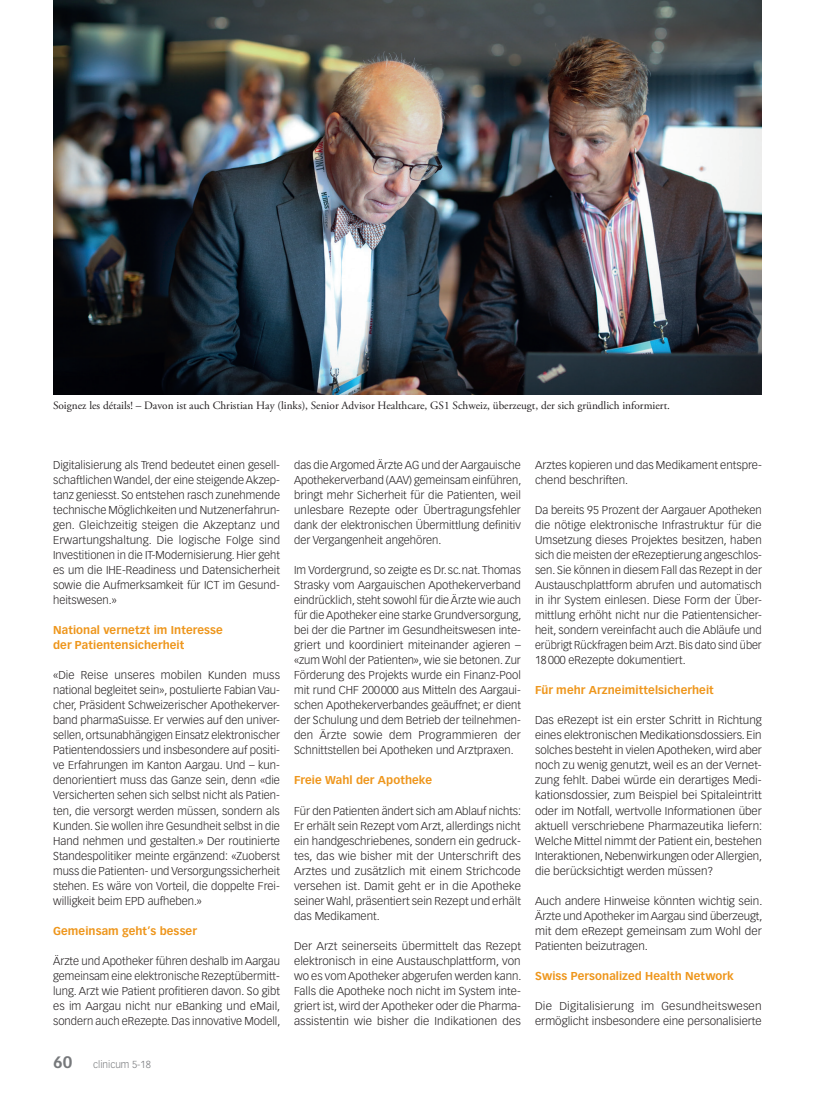
<style>
.page{position:relative;width:815px;height:1099px;background:#fff}
.page>*{position:absolute;margin:0;border:0;box-sizing:border-box;transform-origin:0 0}
.Lauftext{font:300 11.25px/15px "Vectora LT Std";color:#231f20;text-align:justify}
.Lauftext-2{font:300 11.25px/15px "Vectora LT Std";color:#231f20;text-align:justify;scale:1.04 1}
.ZT_GP{font:700 11.25px/15px "Vectora LT Std";letter-spacing:.005em;color:#ee961c}
.Legende{font:11.25px "Adobe Garamond Pro";color:#231f20}
.Lauftext-3{font:300 11.25px/15px "Vectora LT Std";color:#231f20;scale:1.05 1}
.t1{font:300 10px "Vectora LT Std";color:#76787b}
.s1{font-weight:700;font-size:16.25px}
</style>
<div class="page">
<img style="left:53px;top:0;width:709px;height:394px">
<p class="Legende" style="left:53px;top:398px;width:618px">Soignez les détails! – Davon ist auch Christian Hay (links), Senior Advisor Healthcare, GS1 Schweiz, überzeugt, der sich gründlich informiert.</p>
<p class="Lauftext" style="left:53px;top:458px;width:228px">Digitalisierung als Trend bedeutet einen gesell&shy;schaftlichen Wandel, der eine steigende Akzep&shy;tanz geniesst. So entstehen rasch zunehmende technische Möglichkeiten und Nutzenerfahrun&shy;gen. Gleichzeitig steigen die Akzeptanz und Erwartungshaltung. Die logische Folge sind Investitionen in die IT-Modernisierung. Hier geht es um die IHE-Readiness und Datensicherheit sowie die Aufmerksamkeit fü r ICT im Gesund&shy;heitswesen.»</p>
<p class="ZT_GP" style="left:53px;top:623px;width:171px">National vernetzt im Interesse der Patientensicherheit</p>
<p class="Lauftext" style="left:53px;top:668px;width:228px">«Die Reise unseres mobilen Kunden muss national begleitet sein», postulierte Fabian Vau&shy;cher, Präsident Schweizerischer Apothekerver&shy;band pharmaSuisse. Er verwies auf den univer&shy;sellen, ortsunabhängigen Einsatz elektronischer Patientendossiers und insbesondere auf positi&shy;ve Erfahrungen im Kanton Aargau. Und – kun&shy;denorientiert muss das Ganze sein, denn «die Versicherten sehen sich selbst nicht als Patien&shy;ten, die versorgt werden müssen, sondern als Kunden. Sie wollen ihre Gesundheit selbst in die Hand nehmen und gestalten.» Der routinierte Standespolitiker meinte ergänzend: «Zuoberst muss die Patienten- und Versorgungssicherheit stehen. Es wäre von Vorteil, die doppelte Frei&shy;willigkeit beim EPD aufheben.»</p>
<p class="ZT_GP" style="left:53px;top:923px;width:145px">Gemeinsam geht’s besser</p>
<p class="Lauftext" style="left:53px;top:953px;width:229px">Ärzte und Apotheker führen deshalb im Aargau gemeinsam eine elektronische Rezeptübermitt&shy;lung. Arzt wie Patient profitieren davon. So gibt es im Aargau nicht nur eBanking und eMail, sondern auch eRezepte. Das innovative Modell,</p>
<p class="t1" style="left:53px;top:1058px;width:99px"><span class="s1">60</span> clinicum 5-18</p>
<p class="Lauftext" style="left:294px;top:458px;width:229px">das die Argomed Ärzte AG und der Aargauische Apothekerverband (AAV) gemeinsam einführen, bringt mehr Sicherheit für die Patienten, weil unlesbare Rezepte oder Übertragungsfehler dank der elektronischen Übermittlung definitiv der Vergangenheit angehören.</p>
<p class="Lauftext" style="left:294px;top:563px;width:229px">Im Vordergrund, so zeigte es Dr.sc.nat. Thomas Strasky vom Aargauischen Apothekerverband eindrücklich, steht sowohl für die Ärzte wie auch für die Apotheker eine starke Grundversorgung, bei der die Partner im Gesundheitswesen inte&shy;griert und koordiniert miteinander agieren – «zum Wohl der Patienten», wie sie betonen. Zur Förderung des Projekts wurde ein Finanz-Pool mit rund CHF 200000 aus Mitteln des Aargaui&shy;schen Apothekerverbandes geäuffnet; er dient der Schulung und dem Betrieb der teilnehmen&shy;den Ärzte sowie dem Programmieren der Schnittstellen bei Apotheken und Arztpraxen.</p>
<p class="ZT_GP" style="left:294px;top:773px;width:139px">Freie Wahl der Apotheke</p>
<p class="Lauftext" style="left:294px;top:803px;width:229px">Für den Patienten ändert sich am Ablauf nichts:<br>Er erhält sein Rezept vom Arzt, allerdings nicht ein handgeschriebenes, sondern ein gedruck&shy;tes, das wie bisher mit der Unterschrift des Arztes und zusätzlich mit einem Strichcode versehen ist. Damit geht er in die Apotheke seiner Wahl, präsentiert sein Rezept und erhält das Medikament.</p>
<p class="Lauftext-2" style="left:294px;top:938px;width:220px">Der Arzt seinerseits übermittelt das Rezept elektronisch in eine Austauschplattform, von wo es vom Apotheker abgerufen werden kann.<br>Falls die Apotheke noch nicht im System inte&shy;griert ist, wird der Apotheker oder die Pharma&shy;assistentin wie bisher die Indikationen des</p>
<p class="Lauftext" style="left:535px;top:458px;width:228px">Arztes kopieren und das Medikament entspre&shy;chend beschriften.</p>
<p class="Lauftext" style="left:535px;top:503px;width:228px">Da bereits 95 Prozent der Aargauer Apotheken die nötige elektronische Infrastruktur für die Umsetzung dieses Projektes besitzen, haben sich die meisten der eRezeptierung angeschlos&shy;sen. Sie können in diesem Fall das Rezept in der Austauschplattform abrufen und automatisch in ihr System einlesen. Diese Form der Über&shy;mittlung erhöht nicht nur die Patientensicher&shy;heit, sondern vereinfacht auch die Abläufe und erübrigt Rückfragen beim Arzt. Bis dato sind über 18000 eRezepte dokumentiert.</p>
<p class="ZT_GP" style="left:535px;top:683px;width:180px">Für mehr Arzneimittelsicherheit</p>
<p class="Lauftext" style="left:535px;top:713px;width:229px">Das eRezept ist ein erster Schritt in Richtung eines elektronischen Medikationsdossiers. Ein solches besteht in vielen Apotheken, wird aber noch zu wenig genutzt, weil es an der Vernet&shy;zung fehlt. Dabei würde ein derartiges Medi&shy;kationsdossier, zum Beispiel bei Spitaleintritt oder im Notfall, wertvolle Informationen über aktuell verschriebene Pharmazeutika liefern:<br>Welche Mittel nimmt der Patient ein, bestehen Interaktionen, Nebenwirkungen oder Allergien, die berücksichtigt werden müssen?</p>
<p class="Lauftext" style="left:535px;top:893px;width:229px">Auch andere Hinweise könnten wichtig sein.<br>Ärzte und Apotheker im Aargau sind überzeugt, mit dem eRezept gemeinsam zum Wohl der Patienten beizutragen.</p>
<p class="ZT_GP" style="left:535px;top:968px;width:200px">Swiss Personalized Health Network</p>
<p class="Lauftext-3" style="left:535px;top:998px;width:217px">Die Digitalisierung im Gesundheitswesen ermöglicht insbesondere eine personalisierte</p>
</div>
